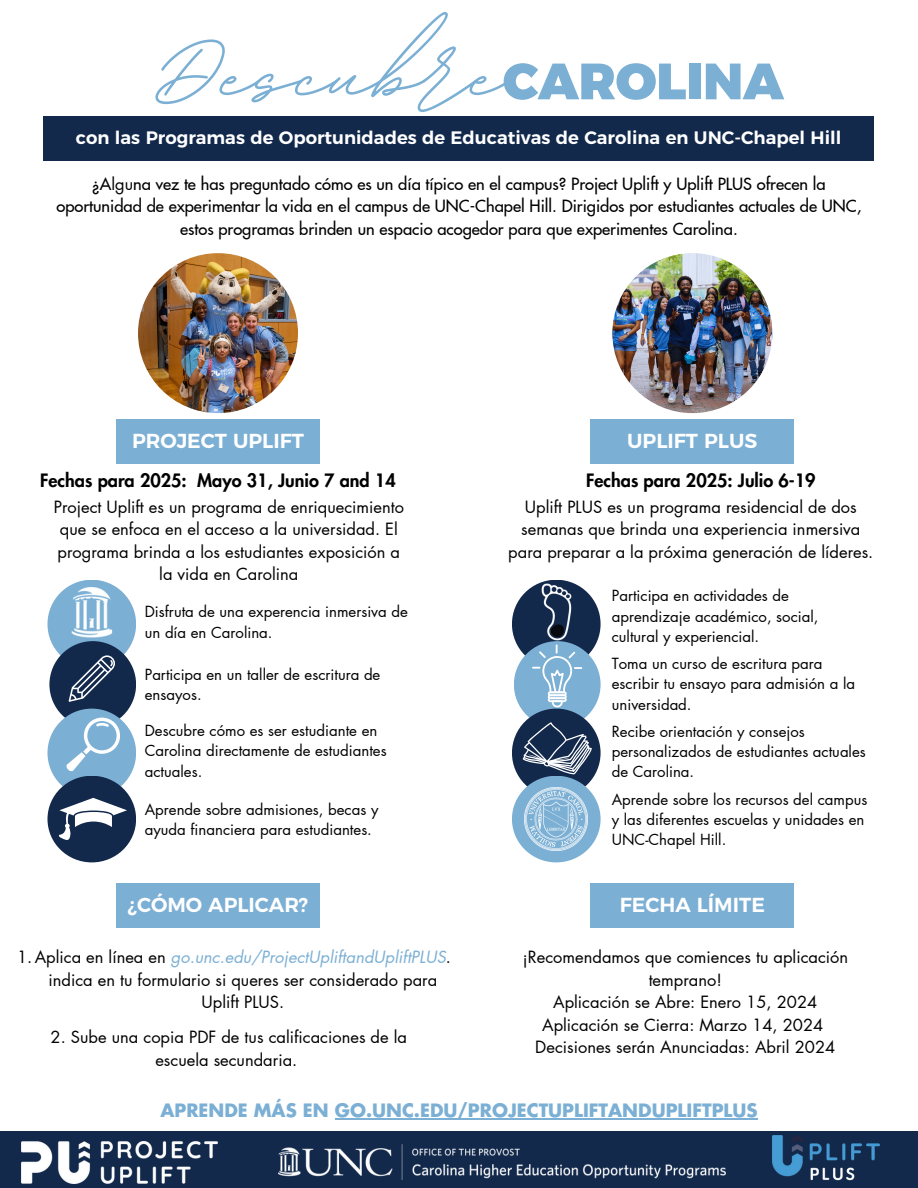
<style>
.page{position:relative;width:918px;height:1188px;background:#fff}
.page>*{position:absolute;margin:0;border:0;box-sizing:border-box;transform-origin:0 0}
.t1{font:700 161.55px "BD Script";color:#7bafd4}
.t2{font:900 51px "Montserrat";color:#7bafd4}
.t3{font:600 20.25px "Montserrat";color:#fff}
.t4{font:600 18px "Montserrat";color:#fff}
.t5{font:800 18px "Futura LT Pro";color:#000}
.t6{font:700 18px "Futura LT Pro";color:#7bafd4}
.t7{font:16.5px/22.5px "Futura LT Pro";color:#000;text-align:center}
.t8{font:500 16.5px/22.5px "Futura LT Pro";color:#000;text-align:center}
.t9{font:italic 16.5px "Futura LT Pro";color:#7bafd4}
.t10{font:15px/20.2px "Futura LT Pro";color:#000}
.s1{font-weight:400}
.s2{font-style:normal;color:#000}
</style>
<div class="page">
<div style="left:44px;top:117px;width:830px;height:44px;background:#13294b"></div>
<div style="left:0;top:1131px;width:918px;height:57px;background:#13294b"></div>
<img style="left:22px;top:1141px;width:196px;height:43px">
<img style="left:773px;top:1135px;width:107px;height:46px">
<img style="left:138px;top:253px;width:160px;height:160px;border-radius:50%">
<img style="left:612px;top:253px;width:160px;height:160px;border-radius:50%">
<div style="left:116px;top:420px;width:204px;height:44px;background:#7bafd4"></div>
<div style="left:591px;top:420px;width:203px;height:44px;background:#7bafd4"></div>
<div style="left:47px;top:580px;width:89px;height:88px;background:#7bafd4;border-radius:50%"></div>
<div style="left:49px;top:641px;width:87px;height:87px;background:#13294b;border-radius:50%"></div>
<svg style="left:69px;top:655px;width:46px;height:47px"></svg>
<img style="left:65px;top:587px;width:53px;height:51px">
<div style="left:47px;top:709px;width:89px;height:88px;background:#7bafd4;border-radius:50%"></div>
<svg style="left:66px;top:718px;width:54px;height:54px"></svg>
<div style="left:47px;top:776px;width:89px;height:86px;background:#13294b;border-radius:50%"></div>
<svg style="left:58px;top:798px;width:69px;height:42px"></svg>
<div style="left:512px;top:580px;width:89px;height:88px;background:#13294b;border-radius:50%"></div>
<div style="left:514px;top:641px;width:87px;height:87px;background:#7bafd4;border-radius:50%"></div>
<div style="left:512px;top:709px;width:89px;height:88px;background:#13294b;border-radius:50%"></div>
<div style="left:512px;top:776px;width:89px;height:86px;background:#7bafd4;border-radius:50%"></div>
<img style="left:542px;top:583px;width:29px;height:57px">
<svg style="left:532px;top:644px;width:50px;height:63px"></svg>
<img style="left:525px;top:788px;width:63px;height:63px">
<svg style="left:523px;top:722px;width:69px;height:52px"></svg>
<div style="left:116px;top:884px;width:204px;height:44px;background:#7bafd4"></div>
<div style="left:591px;top:884px;width:203px;height:44px;background:#7bafd4"></div>
<hr style="left:335px;top:1119px;width:423px;height:1px;background:#7bafd4">
<img style="left:279px;top:1145px;width:447px;height:35px">
<h6 class="t1" style="left:155px;top:-33px;width:352px">Descubre</h6>
<p class="t2" style="left:503px;top:50px;width:282px">CAROLINA</p>
<h1 class="t4" style="left:76px;top:126px;width:767px">con las Programas de Oportunidades de Educativas de Carolina en UNC-Chapel Hill</h1>
<p class="t8" style="left:56px;top:173px;width:806px">¿A<span class="s1">lgu</span>na vez te has preguntado cómo es un día típico en el campus? Project Uplift y Uplift PLUS ofrecen la oportunidad de experimentar la vida en el campus de UNC-Chapel Hill. Dirigidos por estudiantes actuales de UNC, estos programas brinden un espacio acogedor para que experimentes Carolina.</p>
<h6 class="t3" style="left:132px;top:428px;width:174px">PROJECT UPLIFT</h6>
<p class="t3" style="left:627px;top:428px;width:132px">UPLIFT PLUS</p>
<p class="t5" style="left:40px;top:472px;width:357px">Fechas para 2025: Mayo 31, Junio 7 and 14</p>
<p class="t5" style="left:586px;top:472px;width:231px">Fechas para 2025: Julio 6-19</p>
<p class="t7" style="left:54px;top:496px;width:352px">Project Uplift es un programa de enriquecimiento que se enfoca en el acceso a la universidad. El programa brinda a los estudiantes exposición a la vida en Carolina</p>
<p class="t7" style="left:508px;top:496px;width:367px">Uplift PLUS es un programa residencial de dos semanas que brinda una experiencia inmersiva para preparar a la próxima generación de líderes.</p>
<p class="t10" style="left:145px;top:602px;width:265px">Disfruta de una experencia inmersiva de un día en Carolina.</p>
<p class="t10" style="left:145px;top:665px;width:237px">Participa en un taller de escritura de ensayos.</p>
<p class="t10" style="left:145px;top:721px;width:243px">Descubre cómo es ser estudiante en<br>Carolina directamente de estudiantes actuales.</p>
<h3 class="t10" style="left:145px;top:800px;width:235px">Aprende sobre admisiones, becas y ayuda financiera para estudiantes.</h3>
<h5 class="t10" style="left:612px;top:586px;width:208px">Participa en actividades de aprendizaje académico, social, cultural y experiencial.</h5>
<h6 class="t10" style="left:612px;top:654px;width:245px">Toma un curso de escritura para escribir tu ensayo para admisión a la universidad.</h6>
<p class="t10" style="left:612px;top:722px;width:255px">Recibe orientación y consejos personalizados de estudiantes actuales de Carolina.</p>
<p class="t10" style="left:612px;top:790px;width:257px">Aprende sobre los recursos del campus y las diferentes escuelas y unidades en<br>UNC-Chapel Hill.</p>
<h3 class="t3" style="left:128px;top:892px;width:182px">¿CÓMO APLICAR?</h3>
<h5 class="t3" style="left:620px;top:892px;width:147px">FECHA LÍMITE</h5>
<p class="t9" style="left:17px;top:950px;width:435px"><span class="s2">1. Aplica en línea en</span> go.unc.edu/ProjectUpliftandUpliftPLUS<span class="s2">.</span></p>
<p class="t7" style="left:49px;top:969px;width:390px">indica en tu formulario si queres ser considerado para</p>
<p class="t7" style="left:202px;top:992px;width:84px">Uplift PLUS.</p>
<p class="t7" style="left:51px;top:1027px;width:358px">2. Sube una copia PDF de tus calificaciones de la escuela secundaria.</p>
<p class="t7" style="left:522px;top:947px;width:327px">¡Recomendamos que comiences tu aplicación temprano!<br>Aplicación se Abre: Enero 15, 2024<br>Aplicación se Cierra: Marzo 14, 2024<br>Decisiones serán Anunciadas: Abril 2024</p>
<p class="t6" style="left:160px;top:1103px;width:599px">APRENDE MÁS EN GO.UNC.EDU/PROJECTUPLIFTANDUPLIFTPLUS</p>
</div>
